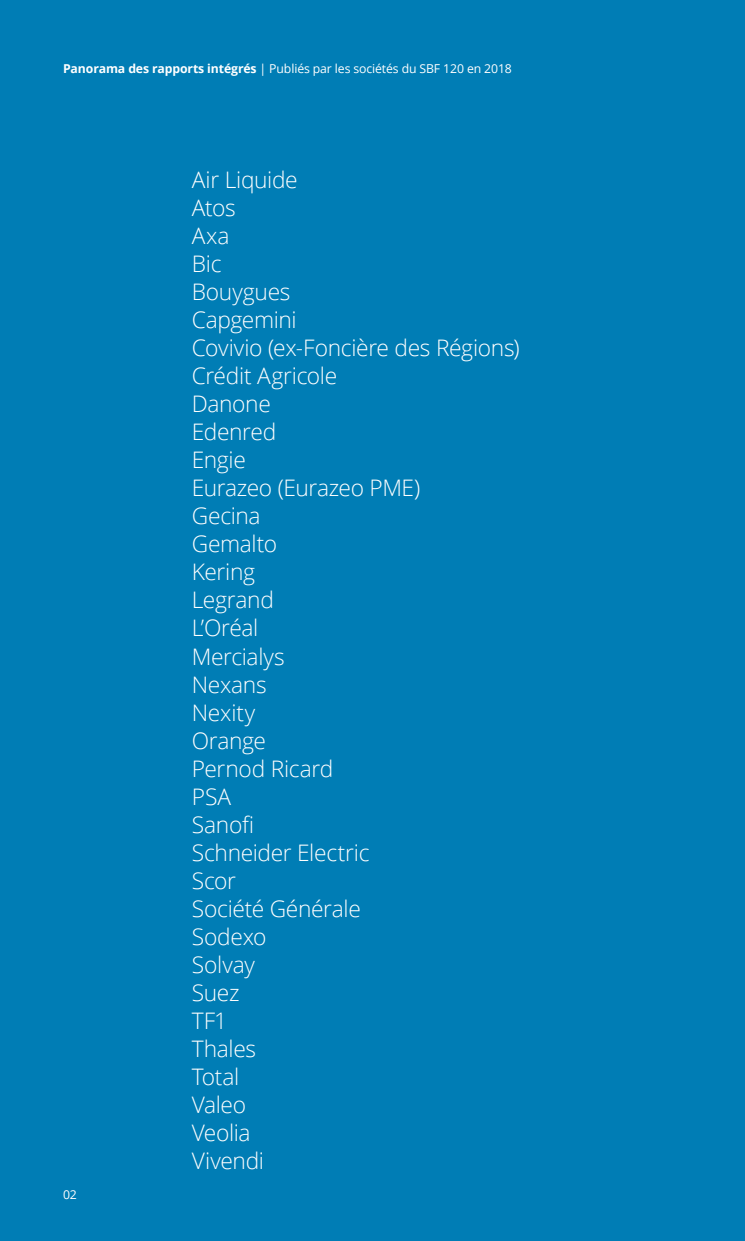
<style>
.page{position:relative;width:745px;height:1241px;background:#fff}
.page>*{position:absolute;margin:0;border:0;box-sizing:border-box;transform-origin:0 0}
.Cover_subheading_lig{font:300 22.75px "Open Sans";letter-spacing:-.015em;color:#fff}
.Brochure_title___Lef{font:12.25px "Open Sans";letter-spacing:-.01em;color:#fff}
.Folio_Left_pg__7_9_5{font:12.25px "Open Sans";color:#fff}
.s1{font-weight:700}
</style>
<div class="page">
<div style="left:0;top:0;width:744px;height:1240px;background:#007db5"></div>
<p class="Brochure_title___Lef" style="left:63px;top:60px;width:450px"><span class="s1">Panorama des rapports intégrés</span> | Publiés par les sociétés du SBF 120 en 2018</p>
<p class="Folio_Left_pg__7_9_5" style="left:63px;top:1185px;width:15px">02</p>
<p class="Cover_subheading_lig" style="left:192px;top:164px;width:107px">Air Liquide</p>
<p class="Cover_subheading_lig" style="left:192px;top:192px;width:46px">Atos</p>
<p class="Cover_subheading_lig" style="left:192px;top:220px;width:39px">Axa</p>
<p class="Cover_subheading_lig" style="left:192px;top:248px;width:31px">Bic</p>
<p class="Cover_subheading_lig" style="left:192px;top:276px;width:100px">Bouygues</p>
<p class="Cover_subheading_lig" style="left:192px;top:304px;width:106px">Capgemini</p>
<p class="Cover_subheading_lig" style="left:192px;top:332px;width:329px">Covivio (ex-Foncière des Régions)</p>
<p class="Cover_subheading_lig" style="left:192px;top:360px;width:147px">Crédit Agricole</p>
<p class="Cover_subheading_lig" style="left:192px;top:388px;width:80px">Danone</p>
<p class="Cover_subheading_lig" style="left:192px;top:416px;width:86px">Edenred</p>
<p class="Cover_subheading_lig" style="left:192px;top:444px;width:56px">Engie</p>
<p class="Cover_subheading_lig" style="left:192px;top:472px;width:230px">Eurazeo (Eurazeo PME)</p>
<p class="Cover_subheading_lig" style="left:192px;top:500px;width:70px">Gecina</p>
<p class="Cover_subheading_lig" style="left:192px;top:528px;width:87px">Gemalto</p>
<p class="Cover_subheading_lig" style="left:192px;top:556px;width:65px">Kering</p>
<p class="Cover_subheading_lig" style="left:192px;top:584px;width:83px">Legrand</p>
<p class="Cover_subheading_lig" style="left:192px;top:612px;width:68px">L’Oréal</p>
<p class="Cover_subheading_lig" style="left:192px;top:640px;width:94px">Mercialys</p>
<p class="Cover_subheading_lig" style="left:192px;top:668px;width:76px">Nexans</p>
<p class="Cover_subheading_lig" style="left:192px;top:696px;width:65px">Nexity</p>
<p class="Cover_subheading_lig" style="left:192px;top:724px;width:76px">Orange</p>
<p class="Cover_subheading_lig" style="left:192px;top:752px;width:143px">Pernod Ricard</p>
<p class="Cover_subheading_lig" style="left:192px;top:780px;width:41px">PSA</p>
<p class="Cover_subheading_lig" style="left:192px;top:808px;width:64px">Sanofi</p>
<p class="Cover_subheading_lig" style="left:192px;top:836px;width:179px">Schneider Electric</p>
<p class="Cover_subheading_lig" style="left:192px;top:864px;width:46px">Scor</p>
<p class="Cover_subheading_lig" style="left:192px;top:892px;width:170px">Société Générale</p>
<p class="Cover_subheading_lig" style="left:192px;top:920px;width:76px">Sodexo</p>
<p class="Cover_subheading_lig" style="left:192px;top:948px;width:65px">Solvay</p>
<p class="Cover_subheading_lig" style="left:192px;top:976px;width:49px">Suez</p>
<p class="Cover_subheading_lig" style="left:192px;top:1004px;width:37px">TF1</p>
<p class="Cover_subheading_lig" style="left:192px;top:1032px;width:66px">Thales</p>
<p class="Cover_subheading_lig" style="left:192px;top:1060px;width:49px">Total</p>
<p class="Cover_subheading_lig" style="left:192px;top:1088px;width:56px">Valeo</p>
<p class="Cover_subheading_lig" style="left:192px;top:1116px;width:60px">Veolia</p>
<p class="Cover_subheading_lig" style="left:192px;top:1144px;width:74px">Vivendi</p>
</div>
